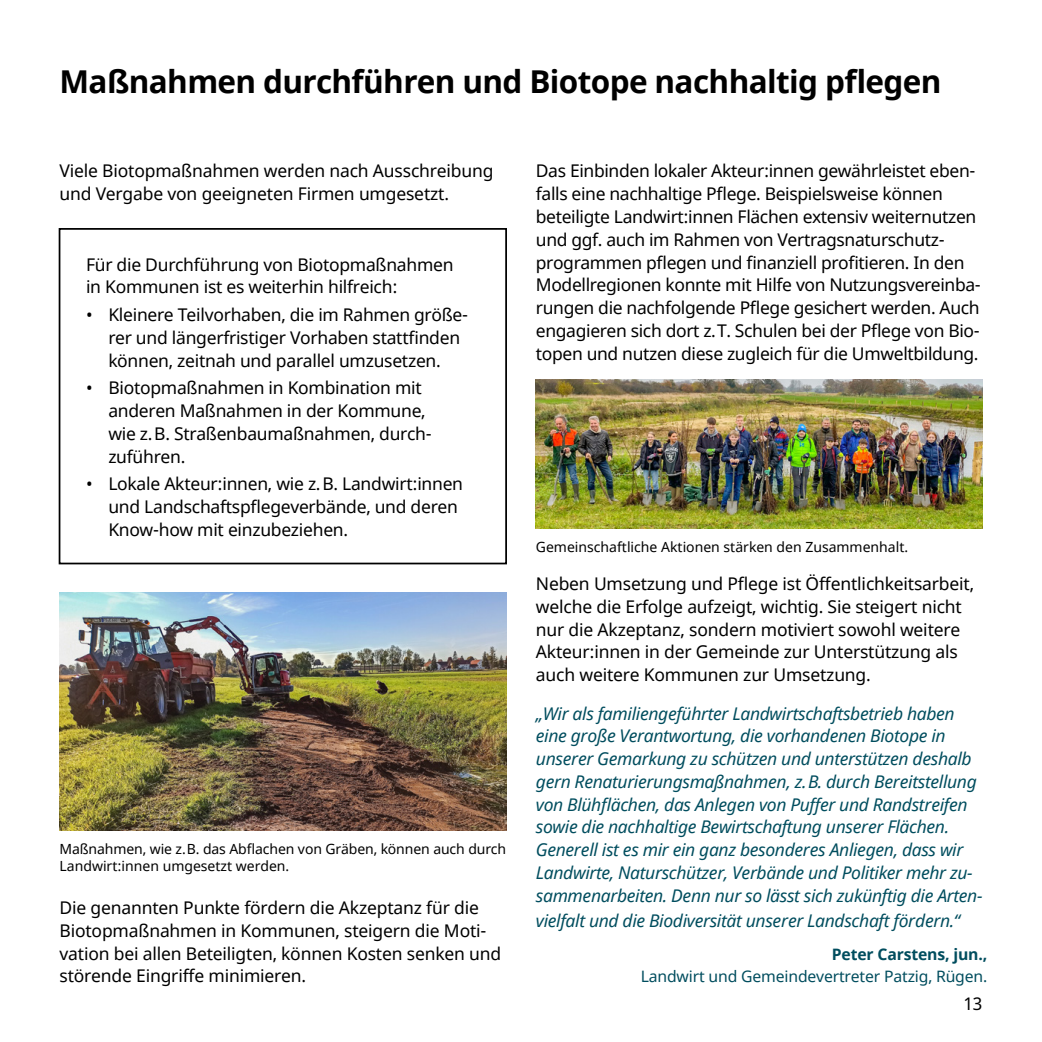
<style>
.page{position:relative;width:1042px;height:1042px;background:#fff}
.page>*{position:absolute;margin:0;border:0;box-sizing:border-box;transform-origin:0 0}
.Überschrift{font:700 31.5px "Noto Sans";letter-spacing:-.02em;color:#000}
.Fließtext{font:17.5px/22.8px "Noto Sans";letter-spacing:-.015em;color:#000}
.t1{font:italic 17.5px/22.8px "Noto Sans";letter-spacing:-.02em;color:#004d5e}
.t2{font:15.75px/22.8px "Noto Sans";letter-spacing:-.01em;color:#004d5e;text-align:right}
.Bildunterschrift{font:14px/16.8px "Noto Sans";color:#000}
.s1{font-weight:700}
</style>
<div class="page">
<img style="left:60px;top:592px;width:446px;height:238px">
<img style="left:536px;top:379px;width:446px;height:149px">
<div style="left:59px;top:228px;width:448px;height:336px;border:2px solid #000"></div>
<p class="Überschrift" style="left:60px;top:60px;width:883px">Maßnahmen durchführen und Biotope nachhaltig pflegen</p>
<p class="Fließtext" style="left:60px;top:160px;width:435px">Viele Biotopmaßnahmen werden nach Ausschreibung und Vergabe von geeigneten Firmen umgesetzt.</p>
<p class="Fließtext" style="left:86px;top:254px;width:369px">Für die Durchführung von Biotopmaßnahmen in Kommunen ist es weiterhin hilfreich:</p>
<p class="Fließtext" style="left:108px;top:304px;width:361px;text-indent:-22px">• Kleinere Teilvorhaben, die im Rahmen größe&shy;rer und längerfristiger Vorhaben stattfinden können, zeitnah und parallel umzusetzen.</p>
<p class="Fließtext" style="left:108px;top:377px;width:323px;text-indent:-22px">• Biotopmaßnahmen in Kombination mit anderen Maßnahmen in der Kommune, wie z.B. Straßenbaumaßnahmen, durch&shy;zuführen.</p>
<p class="Fließtext" style="left:108px;top:473px;width:356px;text-indent:-22px">• Lokale Akteur:innen, wie z.B. Landwirt:innen und Landschaftspflegeverbände, und deren<br>Know-how mit einzubeziehen.</p>
<p class="Bildunterschrift" style="left:60px;top:841px;width:448px">Maßnahmen, wie z.B. das Abflachen von Gräben, können auch durch<br>Landwirt:innen umgesetzt werden.</p>
<p class="Fließtext" style="left:60px;top:897px;width:443px">Die genannten Punkte fördern die Akzeptanz für die Biotopmaßnahmen in Kommunen, steigern die Moti&shy;vation bei allen Beteiligten, können Kosten senken und störende Eingriffe minimieren.</p>
<p class="Fließtext" style="left:536px;top:160px;width:446px">Das Einbinden lokaler Akteur:innen gewährleistet eben&shy;falls eine nachhaltige Pflege. Beispielsweise können beteiligte Landwirt:innen Flächen extensiv weiternutzen und ggf. auch im Rahmen von Vertragsnaturschutz&shy;programmen pflegen und finanziell profitieren. In den Modellregionen konnte mit Hilfe von Nutzungsvereinba&shy;rungen die nachfolgende Pflege gesichert werden. Auch engagieren sich dort z.T. Schulen bei der Pflege von Bio&shy;topen und nutzen diese zugleich für die Umweltbildung.</p>
<p class="Bildunterschrift" style="left:536px;top:538px;width:374px">Gemeinschaftliche Aktionen stärken den Zusammenhalt.</p>
<p class="Fließtext" style="left:536px;top:573px;width:440px">Neben Umsetzung und Pflege ist Öffentlichkeitsarbeit, welche die Erfolge aufzeigt, wichtig. Sie steigert nicht nur die Akzeptanz, sondern motiviert sowohl weitere Akteur:innen in der Gemeinde zur Unterstützung als auch weitere Kommunen zur Umsetzung.</p>
<p class="t1" style="left:536px;top:701px;width:448px">„Wir als familiengeführter Landwirtschaftsbetrieb haben eine große Verantwortung, die vorhandenen Biotope in unserer Gemarkung zu schützen und unterstützen deshalb gern Renaturierungsmaßnahmen, z.B. durch Bereitstellung von Blühflächen, das Anlegen von Puffer und Randstreifen sowie die nachhaltige Bewirtschaftung unserer Flächen.<br>Generell ist es mir ein ganz besonderes Anliegen, dass wir Landwirte, Naturschützer, Verbände und Politiker mehr zu&shy;sammenarbeiten. Denn nur so lässt sich zukünftig die Arten-</p>
<p class="t1" style="left:536px;top:909px;width:426px">vielfalt und die Biodiversität unserer Landschaft fördern.“</p>
<p class="t2" style="left:641px;top:943px;width:348px"><span class="s1">Peter Carstens, jun.,<br></span>Landwirt und Gemeindevertreter Patzig, Rügen.</p>
<p class="Fließtext" style="left:963px;top:993px;width:21px">13</p>
</div>
